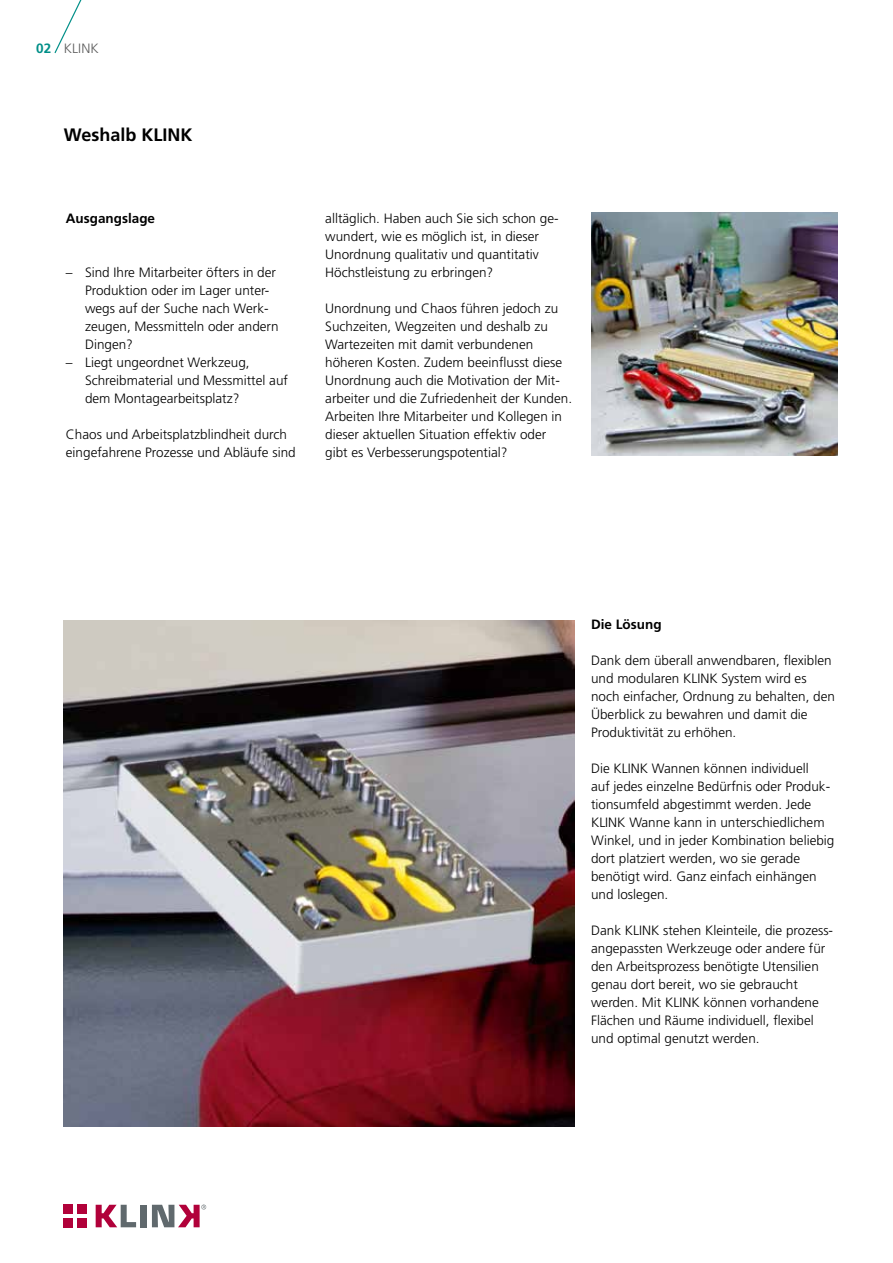
<style>
.page{position:relative;width:893px;height:1263px;background:#fff}
.page>*{position:absolute;margin:0;border:0;box-sizing:border-box;transform-origin:0 0}
.t1{font:700 18px "Frutiger LT Pro";color:#000}
.t2{font:300 13.5px/18px "Frutiger LT Pro";color:#000}
.t3{font:700 13.5px "Frutiger LT Pro";color:#000}
.t4{font:300 13.5px "Frutiger LT Pro";letter-spacing:.01em;color:#5d5d5d}
.s1{font-weight:700;color:#008f88}
</style>
<div class="page">
<img style="left:64px;top:620px;width:510px;height:506px">
<img style="left:591px;top:213px;width:247px;height:242px">
<div style="left:64px;top:1205px;width:9px;height:9px;background:#b1013a"></div>
<div style="left:77px;top:1205px;width:9px;height:9px;background:#b1013a"></div>
<div style="left:64px;top:1218px;width:9px;height:9px;background:#b1013a"></div>
<div style="left:77px;top:1218px;width:9px;height:9px;background:#b1013a"></div>
<svg style="left:96px;top:1205px;width:40px;height:22px"></svg>
<div style="left:141px;top:1205px;width:6px;height:22px;background:#60696d"></div>
<svg style="left:152px;top:1204px;width:54px;height:23px"></svg>
<svg style="left:54px;top:0;width:28px;height:54px"></svg>
<p class="t4" style="left:36px;top:40px;width:64px"><span class="s1">02</span> KLINK</p>
<h1 class="t1" style="left:64px;top:124px;width:130px">Weshalb KLINK</h1>
<p class="t3" style="left:66px;top:210px;width:91px">Ausgangslage</p>
<p class="t2" style="left:85px;top:263px;width:195px;text-indent:-19px">– Sind Ihre Mitarbeiter öfters in der<br>Produktion oder im Lager unter&shy;wegs auf der Suche nach Werk&shy;zeugen, Messmitteln oder andern<br>Dingen?</p>
<p class="t2" style="left:85px;top:353px;width:204px;text-indent:-19px">– Liegt ungeordnet Werkzeug,<br>Schreibmaterial und Messmittel auf dem Montagearbeitsplatz?</p>
<p class="t2" style="left:66px;top:425px;width:231px">Chaos und Arbeitsplatzblindheit durch eingefahrene Prozesse und Abläufe sind</p>
<p class="t2" style="left:325px;top:209px;width:235px">alltäglich. Haben auch Sie sich schon ge&shy;wundert, wie es möglich ist, in dieser Unordnung qualitativ und quantitativ Höchstleistung zu erbringen?</p>
<p class="t2" style="left:325px;top:299px;width:248px">Unordnung und Chaos führen jedoch zu Suchzeiten, Wegzeiten und deshalb zu Wartezeiten mit damit verbundenen höheren Kosten. Zudem beeinflusst diese Unordnung auch die Motivation der Mit&shy;arbeiter und die Zufriedenheit der Kunden.<br>Arbeiten Ihre Mitarbeiter und Kollegen in dieser aktuellen Situation effektiv oder gibt es Verbesserungspotential?</p>
<p class="t3" style="left:591px;top:616px;width:72px">Die Lösung</p>
<p class="t2" style="left:591px;top:652px;width:245px">Dank dem überall anwendbaren, flexiblen und modularen KLINK System wird es noch einfacher, Ordnung zu behalten, den Überblick zu bewahren und damit die Produktivität zu erhöhen.</p>
<p class="t2" style="left:591px;top:760px;width:245px">Die KLINK Wannen können individuell<br>auf jedes einzelne Bedürfnis oder Produk&shy;tionsumfeld abgestimmt werden. Jede KLINK Wanne kann in unterschiedlichem Winkel, und in jeder Kombination beliebig dort platziert werden, wo sie gerade benötigt wird. Ganz einfach einhängen und loslegen.</p>
<p class="t2" style="left:591px;top:921px;width:242px">Dank KLINK stehen Kleinteile, die prozess&shy;angepassten Werkzeuge oder andere für den Arbeitsprozess benötigte Utensilien genau dort bereit, wo sie gebraucht werden. Mit KLINK können vorhandene Flächen und Räume individuell, flexibel und optimal genutzt werden.</p>
</div>
